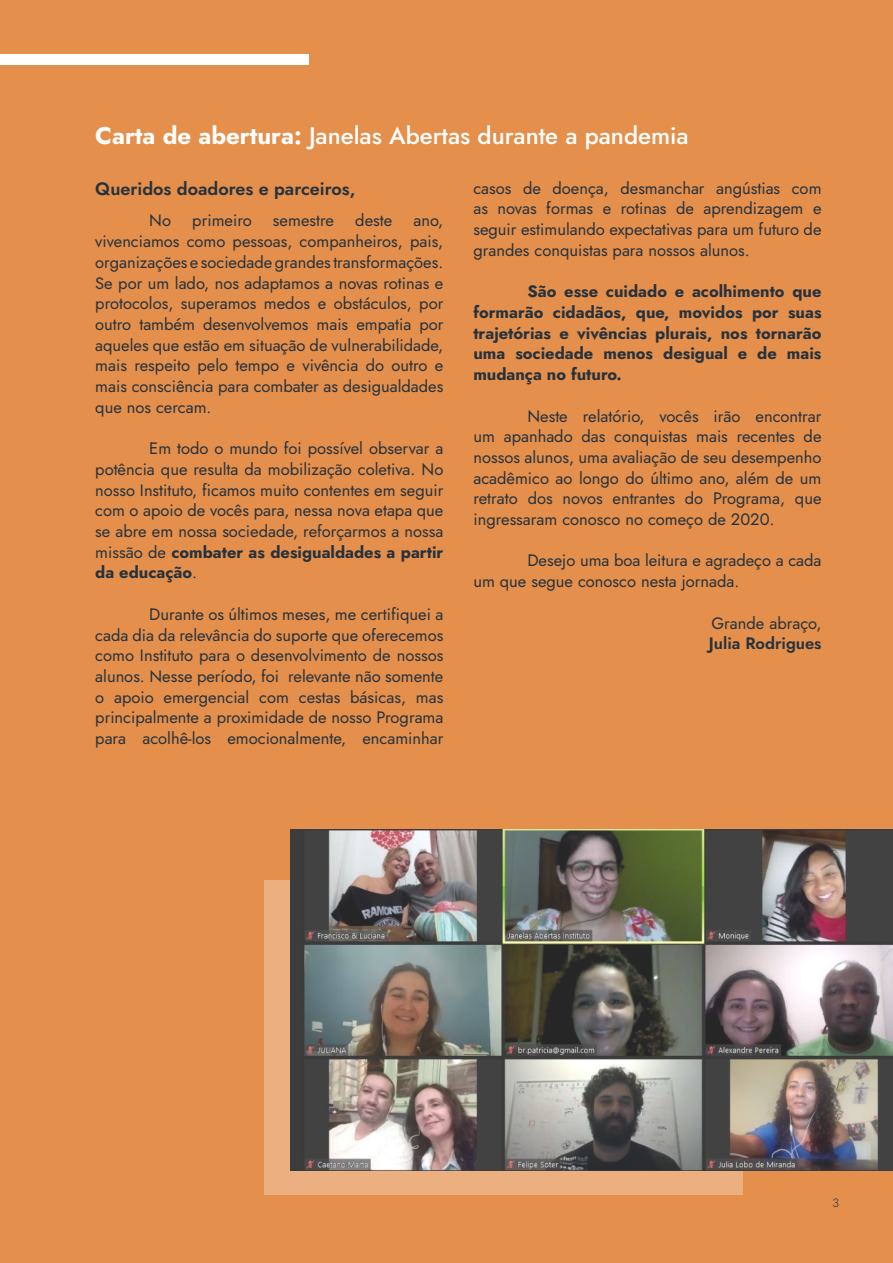
<style>
.page{position:relative;width:893px;height:1263px;background:#e48f4b}
.page>*{position:absolute;margin:0;border:0;box-sizing:border-box;transform-origin:0 0}
.t1{font:500 24px "Jost";color:#fff}
.t2{font:600 18px "Jost";color:#25323e}
.t3{font:16.5px/20.7px "Jost";color:#25323e;text-align:justify}
.t4{font:700 16.5px/20.7px "Jost";color:#25323e;text-align:justify}
.t5{font:600 16.5px "Jost";color:#25323e}
.t6{font:300 12px "Jost";color:#25323e}
.s1{font-weight:700}
</style>
<div class="page">
<div style="left:265px;top:880px;width:478px;height:315px;background:#ecaf7f"></div>
<div style="left:0;top:54px;width:308px;height:11px;background:#fff"></div>
<img style="left:290px;top:829px;width:603px;height:341px">
<h1 class="t1" style="left:95px;top:120px;width:595px"><span class="s1">Carta de abertura:</span> Janelas Abertas durante a pandemia</h1>
<p class="t2" style="left:95px;top:177px;width:262px">Queridos doadores e parceiros,</p>
<p class="t3" style="left:149px;top:210px;width:23px">No</p>
<p class="t3" style="left:192px;top:210px;width:61px">primeiro</p>
<p class="t3" style="left:273px;top:210px;width:63px">semestre</p>
<p class="t3" style="left:355px;top:210px;width:39px">deste</p>
<p class="t3" style="left:473px;top:178px;width:350px">casos de doença, desmanchar angústias com as novas formas e rotinas de aprendizagem e seguir estimulando expectativas para um futuro de grandes conquistas para nossos alunos.</p>
<p class="t4" style="left:473px;top:281px;width:350px;text-indent:54px">São esse cuidado e acolhimento que formarão cidadãos, que, movidos por suas trajetórias e vivências plurais, nos tornarão uma sociedade menos desigual e de mais mudança no futuro.</p>
<p class="t3" style="left:473px;top:406px;width:350px;text-indent:54px">Neste relatório, vocês irão encontrar um apanhado das conquistas mais recentes de nossos alunos, uma avaliação de seu desempenho acadêmico ao longo do último ano, além de um retrato dos novos entrantes do Programa, que ingressaram conosco no começo de 2020.</p>
<p class="t3" style="left:473px;top:550px;width:350px;text-indent:54px">Desejo uma boa leitura e agradeço a cada um que segue conosco nesta jornada.</p>
<p class="t3" style="left:711px;top:613px;width:111px">Grande abraço,</p>
<p class="t5" style="left:709px;top:632px;width:114px">Julia Rodrigues</p>
<p class="t3" style="left:95px;top:210px;width:350px;text-indent:318px">ano, vivenciamos como pessoas, companheiros, pais, organizações e sociedade grandes transformações.<br>Se por um lado, nos adaptamos a novas rotinas e protocolos, superamos medos e obstáculos, por outro também desenvolvemos mais empatia por aqueles que estão em situação de vulnerabilidade, mais respeito pelo tempo e vivência do outro e mais consciência para combater as desigualdades que nos cercam.</p>
<p class="t3" style="left:95px;top:438px;width:350px;text-indent:54px">Em todo o mundo foi possível observar a potência que resulta da mobilização coletiva. No nosso Instituto, ficamos muito contentes em seguir com o apoio de vocês para, nessa nova etapa que se abre em nossa sociedade, reforçarmos a nossa missão de <span class="s1">combater as desigualdades a partir da educação</span>.</p>
<p class="t3" style="left:95px;top:604px;width:350px;text-indent:54px">Durante os últimos meses, me certifiquei a cada dia da relevância do suporte que oferecemos como Instituto para o desenvolvimento de nossos alunos. Nesse período, foi relevante não somente o apoio emergencial com cestas básicas, mas principalmente a proximidade de nosso Programa para acolhê-los emocionalmente, encaminhar</p>
<p class="t6" style="left:832px;top:1194px;width:8px">3</p>
</div>
